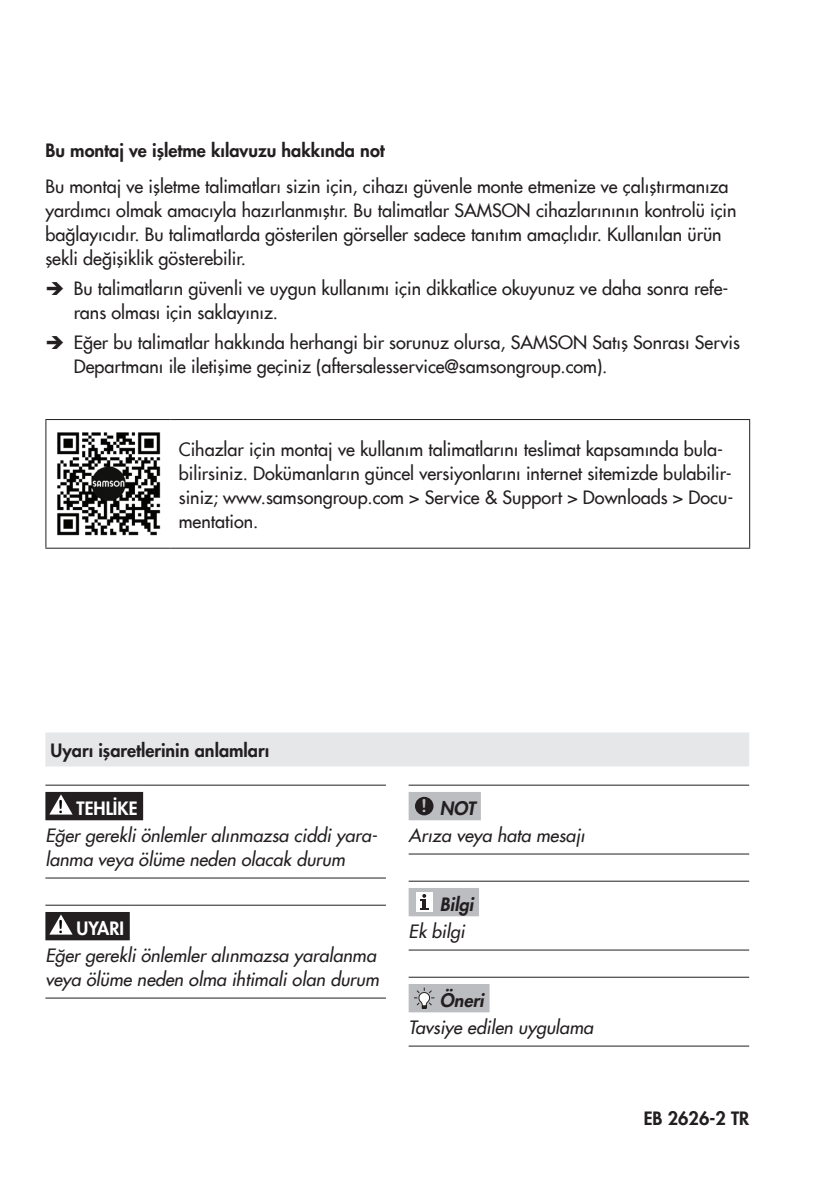
<style>
.page{position:relative;width:840px;height:1191px;background:#fff}
.page>*{position:absolute;margin:0;border:0;box-sizing:border-box;transform-origin:0 0}
.t1{font:500 18px/24px "Futura Com";color:#231f20}
.t2{font:italic 500 18px/24px "Futura Com";color:#231f20}
.t3{font:800 18px "Futura Com";color:#231f20}
.t4{font:800 18px "Futura Com";color:#fff}
.t5{font:italic 800 18px "Futura Com";color:#231f20}
.s1{font-family:"Arial Rounded MT Bold";font-weight:400;color:#000002}
.s2{font-family:"Arial Rounded MT Bold";font-weight:400;font-style:normal;color:#bcbdc0}
</style>
<div class="page">
<hr style="left:45px;top:419px;width:126px;height:1px;background:#231f20">
<hr style="left:45px;top:420px;width:1px;height:128px;background:#231f20">
<hr style="left:171px;top:419px;width:578px;height:1px;background:#231f20">
<hr style="left:748px;top:420px;width:1px;height:128px;background:#231f20">
<hr style="left:45px;top:548px;width:126px;height:1px;background:#231f20">
<hr style="left:171px;top:548px;width:578px;height:1px;background:#231f20">
<img style="left:57px;top:432px;width:104px;height:104px">
<div style="left:45px;top:732px;width:703px;height:34px;background:#e6e7e9"></div>
<hr style="left:45px;top:784px;width:341px;height:1px;background:#231f20">
<hr style="left:45px;top:877px;width:341px;height:1px;background:#231f20">
<hr style="left:45px;top:904px;width:341px;height:1px;background:#231f20">
<hr style="left:45px;top:997px;width:341px;height:1px;background:#231f20">
<hr style="left:408px;top:784px;width:340px;height:1px;background:#231f20">
<hr style="left:408px;top:853px;width:340px;height:1px;background:#231f20">
<hr style="left:408px;top:880px;width:340px;height:1px;background:#231f20">
<hr style="left:408px;top:949px;width:340px;height:1px;background:#231f20">
<hr style="left:408px;top:976px;width:340px;height:1px;background:#231f20">
<hr style="left:408px;top:1045px;width:340px;height:1px;background:#231f20">
<div style="left:45px;top:792px;width:98px;height:28px;background:#231f20"></div>
<svg style="left:49px;top:794px;width:24px;height:20px"></svg>
<div style="left:45px;top:912px;width:85px;height:28px;background:#231f20"></div>
<svg style="left:49px;top:914px;width:24px;height:20px"></svg>
<div style="left:408px;top:792px;width:72px;height:28px;background:#bcbdc0"></div>
<div style="left:415px;top:797px;width:18px;height:18px;background:#231f20;border-radius:50%"></div>
<div style="left:408px;top:888px;width:71px;height:28px;background:#bcbdc0"></div>
<div style="left:416px;top:892px;width:16px;height:19px;background:#fff"></div>
<hr style="left:422px;top:899px;width:4px;height:10px;background:#231f20">
<svg style="left:420px;top:894px;width:6px;height:6px"></svg>
<div style="left:408px;top:984px;width:81px;height:28px;background:#bcbdc0"></div>
<svg style="left:414px;top:987px;width:21px;height:22px"></svg>
<p class="t3" style="left:45px;top:137px;width:341px">Bu montaj ve işletme kılavuzu hakkında not</p>
<p class="t1" style="left:45px;top:174px;width:692px">Bu montaj ve işletme talimatları sizin için, cihazı güvenle monte etmenize ve çalıştırmanıza yardımcı olmak amacıyla hazırlanmıştır. Bu talimatlar SAMSON cihazlarınının kontrolü için bağlayıcıdır. Bu talimatlarda gösterilen görseller sadece tanıtım amaçlıdır. Kullanılan ürün şekli değişiklik gösterebilir.</p>
<p class="t1" style="left:74px;top:276px;width:656px">Bu talimatların güvenli ve uygun kullanımı için dikkatlice okuyunuz ve daha sonra refe&shy;rans olması için saklayınız.</p>
<p class="t1" style="left:74px;top:330px;width:667px">Eğer bu talimatlar hakkında herhangi bir sorunuz olursa, SAMSON Satış Sonrası Servis<br>Departmanı ile iletişime geçiniz (aftersalesservice@samsongroup.com).</p>
<p class="t1" style="left:179px;top:436px;width:556px">Cihazlar için montaj ve kullanım talimatlarını teslimat kapsamında bula&shy;bilirsiniz. Dokümanların güncel versiyonlarını internet sitemizde bulabilir&shy;siniz; www.samsongroup.com &gt; Service &amp; Support &gt; Downloads &gt; Docu&shy;mentation.</p>
<p class="t3" style="left:51px;top:737px;width:220px">Uyarı işaretlerinin anlamları</p>
<p class="t4" style="left:58px;top:794px;width:81px"><span class="s1">!</span> TEHLİKE</p>
<p class="t2" style="left:45px;top:822px;width:333px">Eğer gerekli önlemler alınmazsa ciddi yara&shy;lanma veya ölüme neden olacak durum</p>
<p class="t4" style="left:58px;top:914px;width:68px"><span class="s1">!</span> UYARI</p>
<p class="t2" style="left:45px;top:942px;width:335px">Eğer gerekli önlemler alınmazsa yaralanma veya ölüme neden olma ihtimali olan durum</p>
<p class="t5" style="left:421px;top:794px;width:55px"><span class="s2">!</span> NOT</p>
<p class="t2" style="left:408px;top:822px;width:177px">Arıza veya hata mesajı</p>
<p class="t5" style="left:439px;top:890px;width:35px">Bilgi</p>
<p class="t2" style="left:408px;top:918px;width:58px">Ek bilgi</p>
<p class="t5" style="left:439px;top:986px;width:45px">Öneri</p>
<p class="t2" style="left:408px;top:1014px;width:186px">Tavsiye edilen uygulama</p>
<p class="t3" style="left:643px;top:1104px;width:107px">EB 2626-2 TR</p>
</div>
